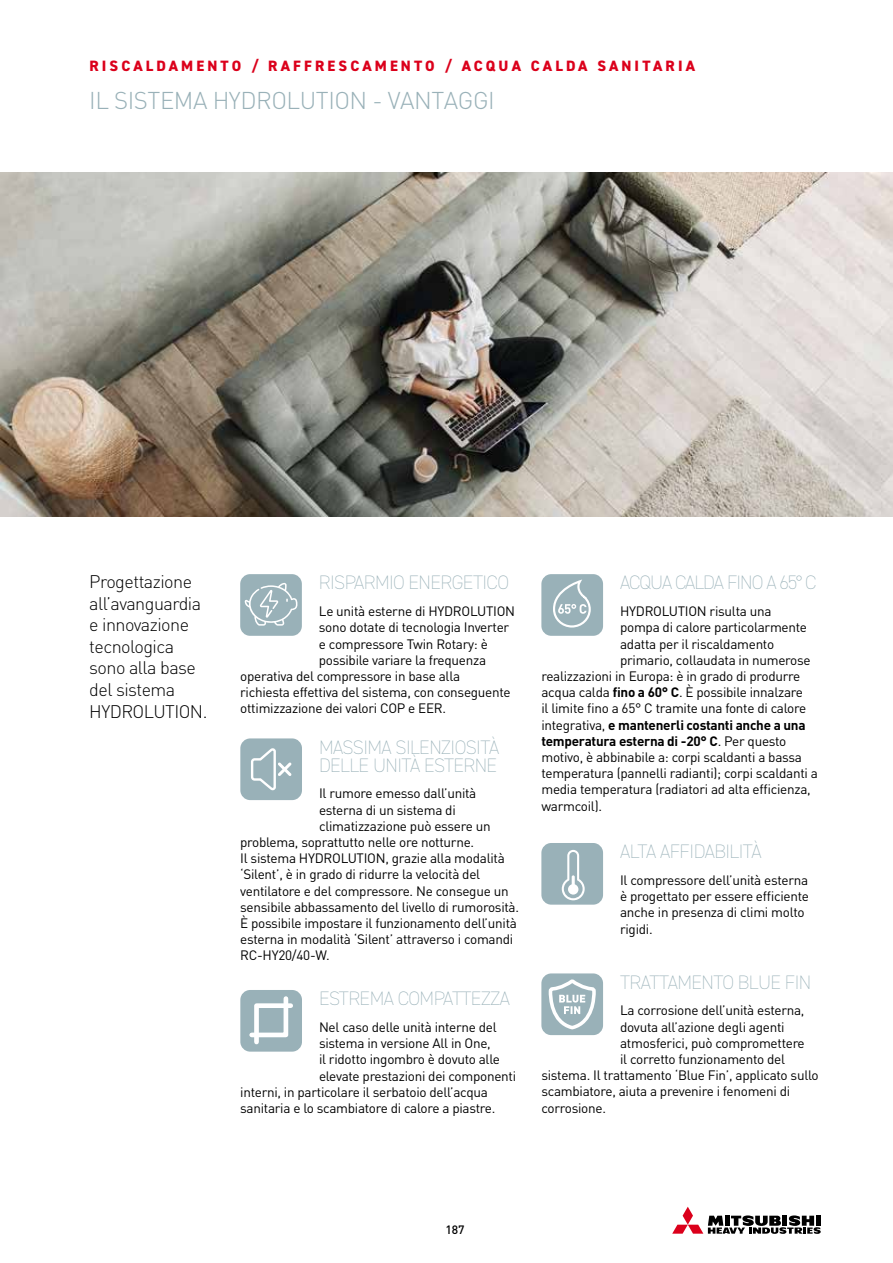
<style>
.page{position:relative;width:893px;height:1263px;background:#fff}
.page>*{position:absolute;margin:0;border:0;box-sizing:border-box;transform-origin:0 0}
.t1{font:300 24px "DIN Pro";letter-spacing:-.02em;color:#99b1b8}
.t2{font:200 19.5px/18px "DIN2014";letter-spacing:-.03em;color:#99b1b8}
.t3{font:200 19.5px "DIN2014";letter-spacing:-.05em;color:#99b1b8}
.t4{font:300 18px/21.6px "DIN Pro";letter-spacing:-.03em;color:#000}
.t5{font:800 15px "DIN2014";letter-spacing:.21em;color:#db001b}
.t6{font:13.5px/16.2px "DIN Pro";letter-spacing:-.02em;color:#000}
.t7{font:700 13.5px "DIN Pro";letter-spacing:-.02em;color:#000}
.t8{font:500 12px "DIN Pro";color:#000}
.s1{font-weight:700}
.s2{font-weight:400}
</style>
<div class="page">
<img style="left:0;top:172px;width:893px;height:345px">
<div style="left:240px;top:738px;width:62px;height:62px;background:#99b1b8;border-radius:10px"></div>
<div style="left:240px;top:574px;width:62px;height:62px;background:#99b1b8;border-radius:10px"></div>
<div style="left:541px;top:574px;width:62px;height:62px;background:#99b1b8;border-radius:10px"></div>
<div style="left:541px;top:973px;width:62px;height:62px;background:#99b1b8;border-radius:10px"></div>
<svg style="left:672px;top:1207px;width:149px;height:27px"></svg>
<div style="left:240px;top:990px;width:62px;height:62px;background:#99b1b8;border-radius:10px"></div>
<svg style="left:249px;top:996px;width:44px;height:49px"></svg>
<svg style="left:245px;top:583px;width:53px;height:43px"></svg>
<div style="left:541px;top:843px;width:62px;height:62px;background:#99b1b8;border-radius:10px"></div>
<svg style="left:547px;top:574px;width:51px;height:456px"></svg>
<svg style="left:251px;top:748px;width:41px;height:43px"></svg>
<p class="t5" style="left:89px;top:56px;width:607px">RISCALDAMENTO / RAFFRESCAMENTO / ACQUA CALDA SANITARIA</p>
<h1 class="t1" style="left:89px;top:84px;width:407px">IL SISTEMA HYDROLUTION - VANTAGGI</h1>
<h3 class="t4" style="left:89px;top:570px;width:120px">Progettazione all’avanguardia e innovazione tecnologica sono alla base del sistema<br>HYDROLUTION.</h3>
<h2 class="t2" style="left:319px;top:574px;width:192px">RISPARMIO ENERGETICO</h2>
<p class="t6" style="left:319px;top:603px;width:198px">Le unità esterne di HYDROLUTION</p>
<p class="t6" style="left:319px;top:619px;width:192px">sono dotate di tecnologia Inverter</p>
<p class="t6" style="left:319px;top:635px;width:171px">e compressore Twin Rotary: è</p>
<p class="t6" style="left:319px;top:651px;width:169px">possibile variare la frequenza</p>
<p class="t6" style="left:240px;top:667px;width:221px">operativa del compressore in base alla</p>
<p class="t6" style="left:240px;top:684px;width:272px">richiesta effettiva del sistema, con conseguente</p>
<p class="t6" style="left:240px;top:700px;width:207px">ottimizzazione dei valori COP e EER.</p>
<h2 class="t2" style="left:319px;top:738px;width:182px">MASSIMA SILENZIOSITÀ<br>DELLE UNITÀ ESTERNE</h2>
<p class="t6" style="left:319px;top:785px;width:159px">Il rumore emesso dall’unità</p>
<p class="t6" style="left:319px;top:801px;width:138px">esterna di un sistema di</p>
<p class="t6" style="left:319px;top:817px;width:173px">climatizzazione può essere un</p>
<p class="t6" style="left:240px;top:833px;width:235px">problema, soprattutto nelle ore notturne.</p>
<p class="t6" style="left:240px;top:850px;width:266px">Il sistema HYDROLUTION, grazie alla modalità</p>
<p class="t6" style="left:240px;top:866px;width:242px">‘Silent’, è in grado di ridurre la velocità del</p>
<p class="t6" style="left:240px;top:882px;width:270px">ventilatore e del compressore. Ne consegue un</p>
<p class="t6" style="left:240px;top:898px;width:280px">sensibile abbassamento del livello di rumorosità.</p>
<p class="t6" style="left:240px;top:914px;width:278px">È possibile impostare il funzionamento dell’unità</p>
<p class="t6" style="left:240px;top:931px;width:275px">esterna in modalità ‘Silent’ attraverso i comandi</p>
<p class="t6" style="left:240px;top:947px;width:91px">RC-HY20/40-W.</p>
<h2 class="t2" style="left:319px;top:989px;width:192px">ESTREMA COMPATTEZZA</h2>
<p class="t6" style="left:319px;top:1018px;width:179px">Nel caso delle unità interne del</p>
<p class="t6" style="left:319px;top:1035px;width:173px">sistema in versione All in One,</p>
<p class="t6" style="left:319px;top:1051px;width:182px">il ridotto ingombro è dovuto alle</p>
<p class="t6" style="left:319px;top:1067px;width:199px">elevate prestazioni dei componenti</p>
<p class="t6" style="left:240px;top:1083px;width:249px">interni, in particolare il serbatoio dell’acqua</p>
<p class="t6" style="left:240px;top:1099px;width:257px">sanitaria e lo scambiatore di calore a piastre.</p>
<h2 class="t3" style="left:620px;top:571px;width:198px">ACQUA CALDA FINO A 65° C</h2>
<p class="t6" style="left:620px;top:603px;width:153px">HYDROLUTION risulta una</p>
<p class="t6" style="left:620px;top:619px;width:188px">pompa di calore particolarmente</p>
<p class="t6" style="left:620px;top:635px;width:156px">adatta per il riscaldamento</p>
<p class="t6" style="left:620px;top:651px;width:192px">primario, collaudata in numerose</p>
<p class="t6" style="left:541px;top:667px;width:260px">realizzazioni in Europa: è in grado di produrre</p>
<p class="t6" style="left:541px;top:684px;width:263px">acqua calda <span class="s1">fino a 60° C</span>. È possibile innalzare</p>
<p class="t6" style="left:541px;top:700px;width:266px">il limite fino a 65° C tramite una fonte di calore</p>
<p class="t7" style="left:541px;top:715px;width:266px"><span class="s2">integrativa,</span> e mantenerli costanti anche a una</p>
<p class="t7" style="left:541px;top:732px;width:247px">temperatura esterna di -20° C<span class="s2">. Per questo</span></p>
<p class="t6" style="left:541px;top:748px;width:262px">motivo, è abbinabile a: corpi scaldanti a bassa</p>
<p class="t6" style="left:541px;top:765px;width:278px">temperatura (pannelli radianti); corpi scaldanti a</p>
<p class="t6" style="left:541px;top:781px;width:271px">media temperatura (radiatori ad alta efficienza,</p>
<p class="t6" style="left:541px;top:797px;width:62px">warmcoil).</p>
<h2 class="t2" style="left:620px;top:842px;width:143px">ALTA AFFIDABILITÀ</h2>
<p class="t6" style="left:620px;top:871px;width:191px">Il compressore dell’unità esterna è progettato per essere efficiente anche in presenza di climi molto rigidi.</p>
<h2 class="t2" style="left:620px;top:973px;width:193px">TRATTAMENTO BLUE FIN</h2>
<p class="t6" style="left:620px;top:1002px;width:186px">La corrosione dell’unità esterna,</p>
<p class="t6" style="left:620px;top:1018px;width:166px">dovuta all’azione degli agenti</p>
<p class="t6" style="left:620px;top:1034px;width:186px">atmosferici, può compromettere</p>
<p class="t6" style="left:620px;top:1050px;width:167px">il corretto funzionamento del</p>
<p class="t6" style="left:541px;top:1067px;width:279px">sistema. Il trattamento ‘Blue Fin’, applicato sullo</p>
<p class="t6" style="left:541px;top:1083px;width:250px">scambiatore, aiuta a prevenire i fenomeni di</p>
<p class="t6" style="left:541px;top:1099px;width:66px">corrosione.</p>
<p class="t8" style="left:445px;top:1221px;width:21px">187</p>
</div>
